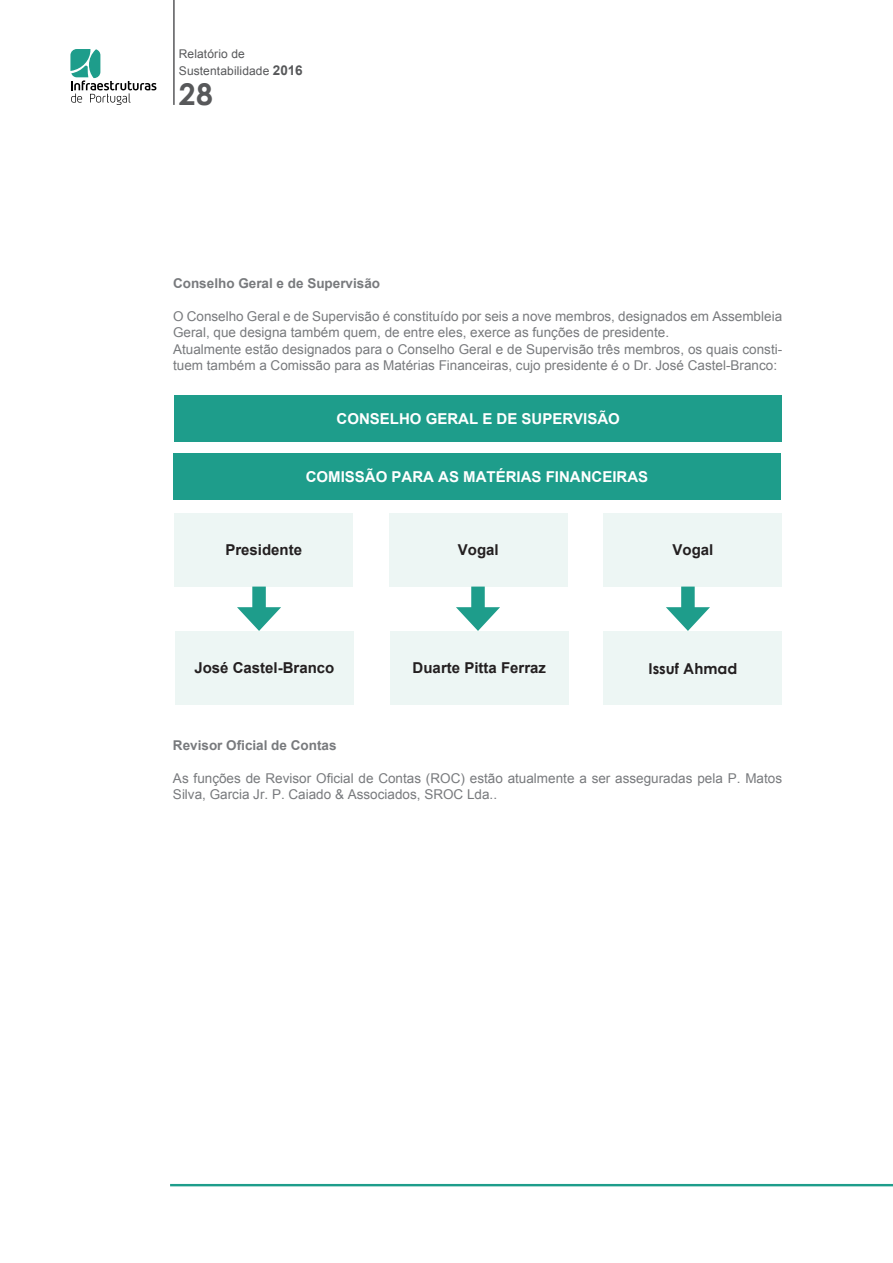
<style>
.page{position:relative;width:893px;height:1263px;background:#fff}
.page>*{position:absolute;margin:0;border:0;box-sizing:border-box;transform-origin:0 0}
.t1{font:700 30px "Century Gothic";color:#57585a}
.t2{font:700 15px "Arial";color:#fff}
.t3{font:700 15px "Arial";color:#231f20}
.t4{font:700 15px "Century Gothic";color:#231f20}
.Texto{font:13.5px/16.5px "Arial";color:#787a7d}
.Texto-2{font:700 13.5px "Arial";color:#787a7d}
.t5{font:12px/16.2px "Arial";letter-spacing:.01em;color:#57585a}
.s1{font-weight:700;font-size:13.5px}
</style>
<div class="page">
<hr style="left:173px;top:0;width:2px;height:105px;background:#57585a">
<svg style="left:70px;top:49px;width:86px;height:56px"></svg>
<hr style="left:170px;top:1184px;width:723px;height:2px;background:#1e9d8b">
<div style="left:174px;top:513px;width:179px;height:74px;background:#edf6f4"></div>
<div style="left:389px;top:513px;width:179px;height:74px;background:#edf6f4"></div>
<div style="left:603px;top:513px;width:179px;height:74px;background:#edf6f4"></div>
<div style="left:174px;top:396px;width:608px;height:46px;background:#1e9d8b"></div>
<div style="left:175px;top:631px;width:179px;height:74px;background:#edf6f4"></div>
<div style="left:390px;top:631px;width:179px;height:74px;background:#edf6f4"></div>
<div style="left:603px;top:631px;width:179px;height:74px;background:#edf6f4"></div>
<div style="left:252px;top:587px;width:14px;height:29px;background:#1e9d8b"></div>
<svg style="left:237px;top:607px;width:44px;height:24px"></svg>
<div style="left:471px;top:587px;width:14px;height:29px;background:#1e9d8b"></div>
<svg style="left:456px;top:607px;width:44px;height:24px"></svg>
<div style="left:681px;top:587px;width:14px;height:29px;background:#1e9d8b"></div>
<svg style="left:666px;top:607px;width:44px;height:24px"></svg>
<div style="left:173px;top:453px;width:608px;height:46px;background:#1e9d8b"></div>
<p class="t5" style="left:179px;top:46px;width:125px">Relatório de<br>Sustentabilidade <span class="s1">2016</span></p>
<h1 class="t1" style="left:179px;top:71px;width:36px">28</h1>
<p class="Texto-2" style="left:173px;top:274px;width:209px">Conselho Geral e de Supervisão</p>
<p class="Texto" style="left:173px;top:308px;width:611px">O Conselho Geral e de Supervisão é constituído por seis a nove membros, designados em Assembleia Geral, que designa também quem, de entre eles, exerce as funções de presidente.<br>Atualmente estão designados para o Conselho Geral e de Supervisão três membros, os quais consti&shy;tuem também a Comissão para as Matérias Financeiras, cujo presidente é o Dr. José Castel-Branco:</p>
<p class="t2" style="left:336px;top:409px;width:285px">CONSELHO GERAL E DE SUPERVISÃO</p>
<p class="t2" style="left:306px;top:466px;width:344px">COMISSÃO PARA AS MATÉRIAS FINANCEIRAS</p>
<p class="t3" style="left:225px;top:540px;width:78px">Presidente</p>
<p class="t3" style="left:458px;top:540px;width:42px">Vogal</p>
<p class="t3" style="left:672px;top:540px;width:42px">Vogal</p>
<p class="t3" style="left:194px;top:658px;width:142px">José Castel-Branco</p>
<p class="t3" style="left:413px;top:658px;width:135px">Duarte Pitta Ferraz</p>
<p class="t4" style="left:648px;top:657px;width:90px">Issuf Ahmad</p>
<p class="Texto-2" style="left:173px;top:736px;width:165px">Revisor Oficial de Contas</p>
<p class="Texto" style="left:173px;top:770px;width:611px">As funções de Revisor Oficial de Contas (ROC) estão atualmente a ser asseguradas pela P. Matos<br>Silva, Garcia Jr. P. Caiado &amp; Associados, SROC Lda..</p>
</div>
